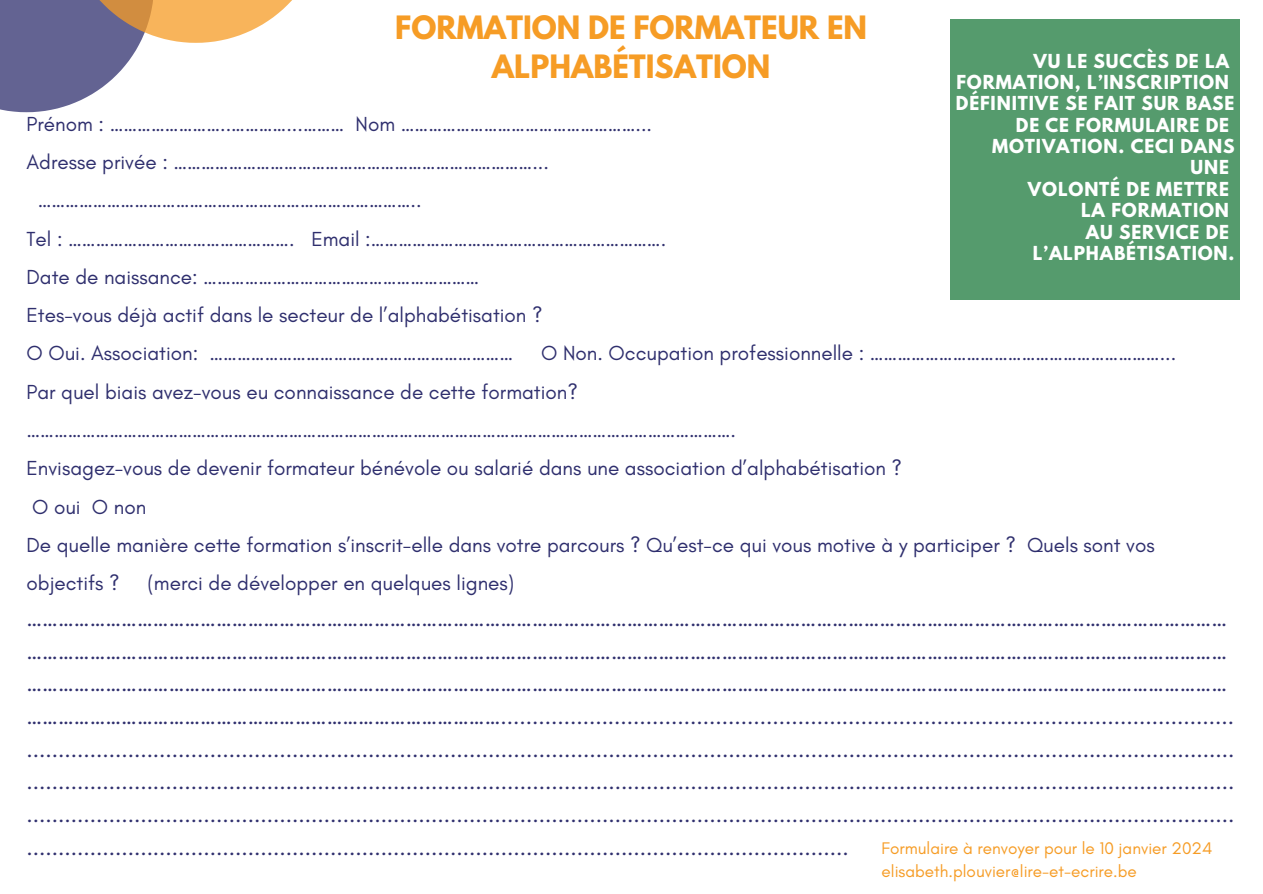
<style>
.page{position:relative;width:1263px;height:894px;background:#fff}
.page>*{position:absolute;margin:0;border:0;box-sizing:border-box;transform-origin:0 0}
.t1{font:700 28.5px/39.3px "League Spartan";color:#f69c25;text-align:center}
.t2{font:23.7px/32.5px "Glacial Indifference";color:#2f2f6e}
.t3{font:20.7px/38.2px "Glacial Indifference";color:#2f2f6e}
.t4{font:700 17.1px/21.3px "League Spartan";letter-spacing:.05em;color:#fff}
.t5{font:17.1px "Glacial Indifference";color:#f69c25}
</style>
<div class="page">
<svg style="left:0;top:0;width:140px;height:112px;fill:#636392"></svg>
<svg style="left:66px;top:0;width:226px;height:43px;background:#cea67f"></svg>
<div style="left:950px;top:20px;width:289px;height:280px;background:#559b6d"></div>
<p class="t1" style="left:395px;top:12px;width:473px">FORMATION DE FORMATEUR EN<br>ALPHABÉTISATION</p>
<p class="t4" style="left:1033px;top:52px;width:197px">VU LE SUCCÈS DE LA</p>
<p class="t4" style="left:956px;top:73px;width:274px">FORMATION, L’INSCRIPTION</p>
<p class="t4" style="left:1016px;top:95px;width:220px;text-indent:-60px">DÉFINITIVE SE FAIT SUR BASE<br>DE CE FORMULAIRE DE</p>
<p class="t4" style="left:1191px;top:138px;width:45px;text-indent:-199px">MOTIVATION. CECI DANS<br>UNE</p>
<p class="t4" style="left:1028px;top:180px;width:203px">VOLONTÉ DE METTRE</p>
<p class="t4" style="left:1081px;top:202px;width:149px">LA FORMATION</p>
<p class="t4" style="left:1086px;top:223px;width:145px">AU SERVICE DE</p>
<p class="t4" style="left:1033px;top:244px;width:203px">L’ALPHABÉTISATION.</p>
<p class="t3" style="left:27px;top:104px;width:627px">Prénom : ……………………..…………...……… Nom ……………………………………………...</p>
<p class="t3" style="left:27px;top:143px;width:524px">Adresse privée : ……………………………………………………………………...</p>
<p class="t3" style="left:38px;top:181px;width:385px">………………………………………………………………………..</p>
<p class="t3" style="left:27px;top:219px;width:641px">Tel : …………………………………………. Email :……………………………………………………….</p>
<p class="t3" style="left:27px;top:257px;width:454px">Date de naissance: ……………………………………………………</p>
<p class="t3" style="left:27px;top:296px;width:517px">Etes-vous déjà actif dans le secteur de l’alphabétisation ?</p>
<p class="t3" style="left:27px;top:334px;width:488px">O Oui. Association: …………………………………………………………</p>
<p class="t3" style="left:541px;top:334px;width:637px">O Non. Occupation professionnelle : ………………………………………………………...</p>
<p class="t3" style="left:27px;top:372px;width:553px">Par quel biais avez-vous eu connaissance de cette formation?</p>
<p class="t3" style="left:27px;top:410px;width:711px">……………………………………………………………………………………………………………………………………….</p>
<p class="t3" style="left:27px;top:448px;width:877px">Envisagez-vous de devenir formateur bénévole ou salarié dans une association d’alphabétisation ?</p>
<p class="t3" style="left:32px;top:487px;width:116px">O oui O non</p>
<p class="t3" style="left:27px;top:525px;width:1130px">De quelle manière cette formation s’inscrit-elle dans votre parcours ? Qu’est-ce qui vous motive à y participer ? Quels sont vos objectifs ?</p>
<p class="t3" style="left:148px;top:563px;width:368px">(merci de développer en quelques lignes)</p>
<p class="t2" style="left:27px;top:601px;width:1209px">………………………………………………………………………………………………………………………………………………………………………………………………………… ………………………………………………………………………………………………………………………………………………………………………………………………………… ………………………………………………………………………………………………………………………………………………………………………………………………………… ……………………………………………………………………………….................................................................................................................... ............................................................................................................................................................................................... ............................................................................................................................................................................................... ............................................................................................................................................................................................... ..................................................................................................................................</p>
<p class="t5" style="left:882px;top:837px;width:332px">Formulaire à renvoyer pour le 10 janvier 2024</p>
<p class="t5" style="left:882px;top:860px;width:257px">elisabeth.plouvier@lire-et-ecrire.be</p>
</div>
